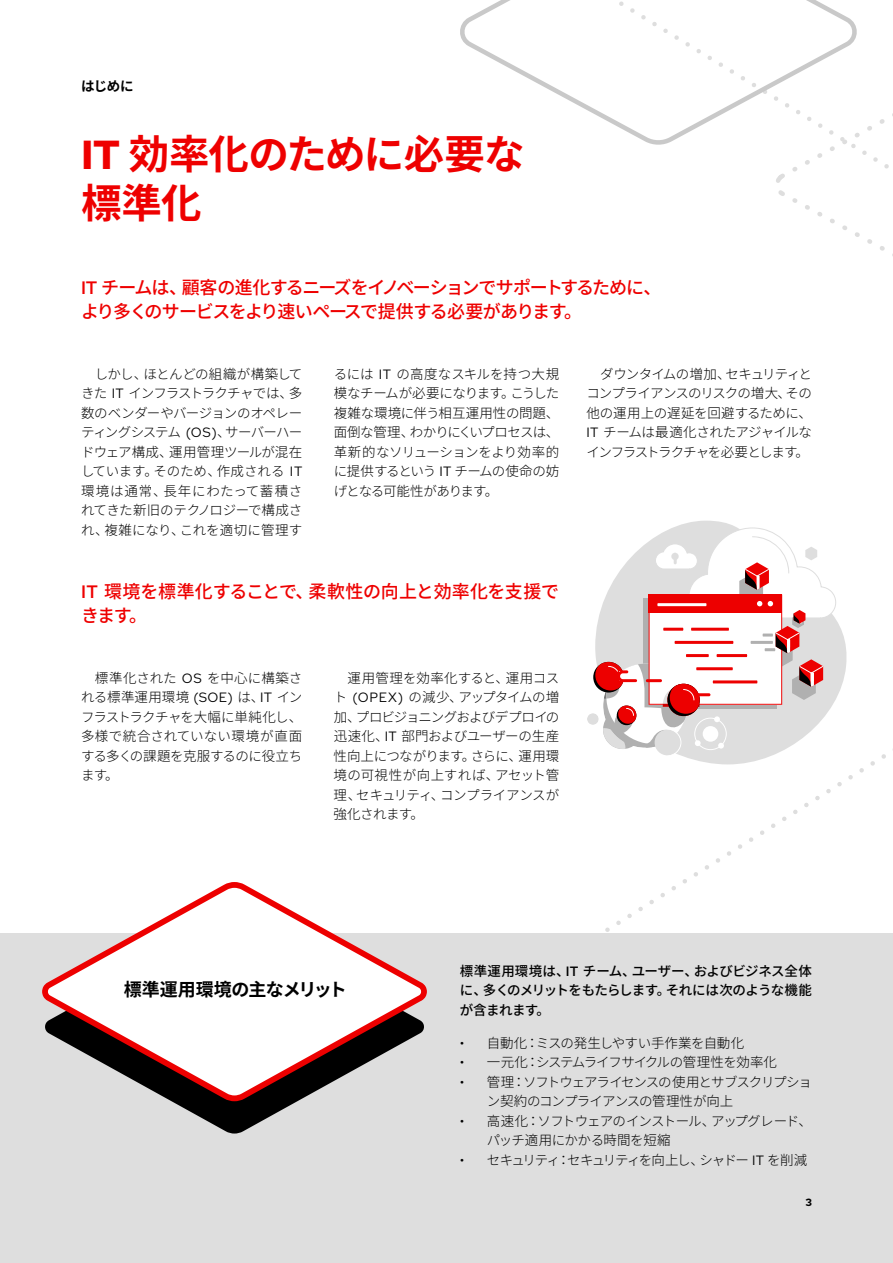
<style>
.page{position:relative;width:893px;height:1263px;background:#fff}
.page>*{position:absolute;margin:0;border:0;box-sizing:border-box;transform-origin:0 0}
.t1{font:700 40.5px/48.6px "Noto Sans JP";letter-spacing:-.02em;color:#e00}
.t2{font:500 18px/24px "Noto Sans JP";letter-spacing:-.075em;color:#e00}
.t3{font:500 18px/24px "Noto Sans JP";letter-spacing:-.01em;color:#e00}
.t4{font:700 18px "Noto Sans JP";letter-spacing:-.03em;color:#000}
.t5{font:300 13.5px/19.5px "Noto Sans JP";letter-spacing:-.035em;color:#000;text-align:justify}
.t6{font:500 13.5px/19.5px "Noto Sans JP";letter-spacing:-.045em;color:#000;text-align:justify}
.t7{font:300 13.5px/19.5px "Noto Sans JP";letter-spacing:-.07em;color:#000}
.t8{font:300 13.5px "Noto Sans JP";letter-spacing:-.095em;color:#000}
.t9{font:700 13.5px "Noto Sans JP";color:#000}
.t10{font:700 10.5px "Red Hat Text";color:#000}
.s1{font-family:"Red Hat Text"}
.s2{font-family:"Red Hat Text";font-weight:400}
</style>
<div class="page">
<div style="left:0;top:933px;width:893px;height:330px;background:#dedede"></div>
<svg style="left:171px;top:1101px;width:127px;height:32px;fill:#000"></svg>
<svg style="left:42px;top:882px;width:385px;height:219px;fill:#fff"></svg>
<svg style="left:460px;top:0;width:397px;height:145px"></svg>
<svg style="left:773px;top:101px;width:120px;height:155px"></svg>
<svg style="left:675px;top:521px;width:172px;height:243px"></svg>
<div style="left:587px;top:713px;width:12px;height:12px;background:#dedede;border-radius:50%"></div>
<svg style="left:593px;top:662px;width:31px;height:30px"></svg>
<svg style="left:595px;top:527px;width:241px;height:229px"></svg>
<p class="t9" style="left:81px;top:78px;width:54px">はじめに</p>
<h1 class="t1" style="left:81px;top:131px;width:445px"><span class="s1">IT</span> 効率化のために必要な標準化</h1>
<h2 class="t2" style="left:81px;top:276px;width:582px"><span class="s1">IT</span> チームは、顧客の進化するニーズをイノベーションでサポートするために、より多くのサービスをより速いペースで提供する必要があります。</h2>
<p class="t5" style="left:81px;top:364px;width:223px;text-indent:14px">しかし、ほとんどの組織が構築してきた <span class="s2">IT</span> インフラストラクチャでは、多数のベンダーやバージョンのオペレーティングシステム <span class="s2">(OS)</span>、サーバーハードウェア構成、運用管理ツールが混在しています。そのため、作成される <span class="s2">IT</span>環境は通常、長年にわたって蓄積されてきた新旧のテクノロジーで構成され、複雑になり、これを適切に管理す</p>
<p class="t5" style="left:334px;top:364px;width:227px">るには <span class="s2">IT</span> の高度なスキルを持つ大規模なチームが必要になります。こうした複雑な環境に伴う相互運用性の問題、面倒な管理、わかりにくいプロセスは、革新的なソリューションをより効率的に提供するという <span class="s2">IT</span> チームの使命の妨げとなる可能性があります。</p>
<p class="t5" style="left:586px;top:364px;width:227px;text-indent:14px">ダウンタイムの増加、セキュリティとコンプライアンスのリスクの増大、その他の運用上の遅延を回避するために、<span class="s2">IT</span> チームは最適化されたアジャイルなインフラストラクチャを必要とします。</p>
<h2 class="t3" style="left:81px;top:580px;width:480px"><span class="s1">IT</span> 環境を標準化することで、柔軟性の向上と効率化を支援できます。</h2>
<p class="t5" style="left:81px;top:668px;width:223px;text-indent:14px">標準化された <span class="s2">OS</span> を中心に構築される標準運用環境 <span class="s2">(SOE)</span> は、<span class="s2">IT</span> インフラストラクチャを大幅に単純化し、多様で統合されていない環境が直面する多くの課題を克服するのに役立ちます。</p>
<p class="t5" style="left:334px;top:668px;width:227px;text-indent:14px">運用管理を効率化すると、運用コスト <span class="s2">(OPEX)</span> の減少、アップタイムの増加、プロビジョニングおよびデプロイの迅速化、<span class="s2">IT</span> 部門およびユーザーの生産性向上につながります。さらに、運用環境の可視性が向上すれば、アセット管理、セキュリティ、コンプライアンスが強化されます。</p>
<h2 class="t4" style="left:124px;top:979px;width:224px">標準運用環境の主なメリット</h2>
<p class="t6" style="left:460px;top:961px;width:353px">標準運用環境は、<span class="s1">IT</span> チーム、ユーザー、およびビジネス全体に、多くのメリットをもたらします。それには次のような機能が含まれます。</p>
<p class="t5" style="left:460px;top:1033px;width:286px"><span class="s2">•</span> 自動化：ミスの発生しやすい手作業を自動化</p>
<p class="t5" style="left:460px;top:1052px;width:318px"><span class="s2">•</span> 一元化：システムライフサイクルの管理性を効率化</p>
<p class="t7" style="left:487px;top:1072px;width:326px;text-indent:-27px"><span class="s2">•</span> 管理：ソフトウェアライセンスの使用とサブスクリプション契約のコンプライアンスの管理性が向上</p>
<p class="t5" style="left:487px;top:1111px;width:326px;text-indent:-27px"><span class="s2">•</span> 高速化：ソフトウェアのインストール、アップグレード、パッチ適用にかかる時間を短縮</p>
<p class="t8" style="left:460px;top:1152px;width:349px"><span class="s2">•</span> セキュリティ：セキュリティを向上し、シャドー <span class="s2">IT</span> を削減</p>
<p class="t10" style="left:805px;top:1195px;width:8px">3</p>
</div>
